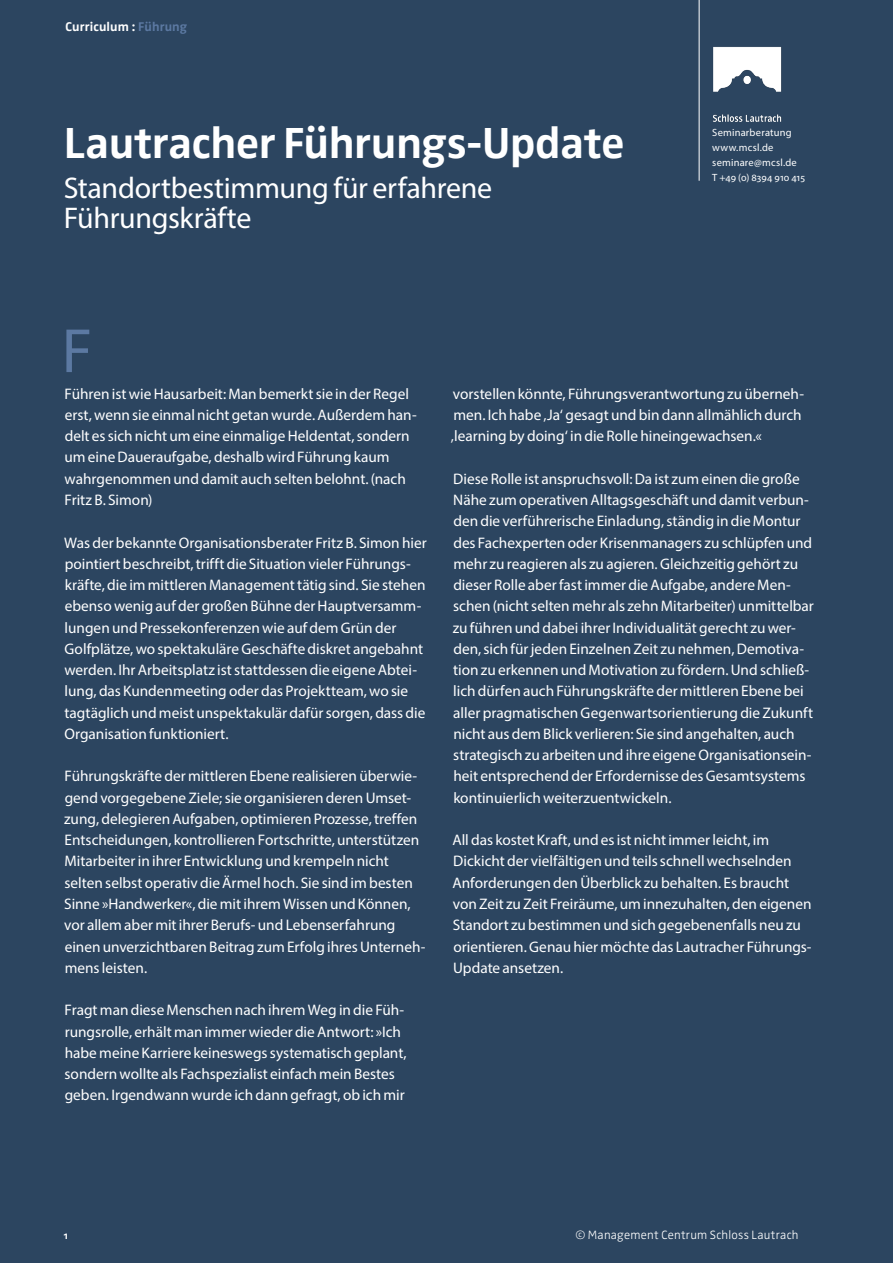
<style>
.page{position:relative;width:893px;height:1263px;background:#2c4560}
.page>*{position:absolute;margin:0;border:0;box-sizing:border-box;transform-origin:0 0}
.t1{font:63px "Myriad Pro";color:#5c79a2}
.A_Seminartitel_Headl{font:700 45px "Zwo Pro";letter-spacing:-.01em;color:#fff}
.A_Seminartitel_Subhe{font:30px/30px "Myriad Pro";letter-spacing:-.01em;color:#fff}
.A_Mengentext_10pt_ne{font:15.3px/21.3px "Myriad Pro";color:#fff}
.t2{font:700 13.05px "Zwo Pro";letter-spacing:.005em;color:#fff}
.A_Mengentext_8_2pt{font:300 12.45px "Zwo Pro";letter-spacing:.02em;color:#fff}
.A_Aufzählung_Ebene_1{font:10.5px "Myriad Pro";letter-spacing:.02em;color:#fff}
.t3{font:700 10.5px "Zwo Pro";color:#fff}
.s1{color:#5c79a2}
</style>
<div class="page">
<img style="left:713px;top:46px;width:69px;height:76px">
<hr style="left:699px;top:0;width:1px;height:181px;background:#fff">
<p class="t2" style="left:66px;top:17px;width:123px">Curriculum : <span class="s1">Führung</span></p>
<p class="A_Seminartitel_Headl" style="left:64px;top:108px;width:562px">Lautracher Führungs-Update</p>
<p class="A_Seminartitel_Subhe" style="left:64px;top:173px;width:430px">Standortbestimmung für erfahrene<br>Führungskräfte</p>
<p class="t1" style="left:62px;top:312px;width:32px">F</p>
<p class="A_Aufzählung_Ebene_1" style="left:712px;top:126px;width:81px">Seminarberatung</p>
<p class="A_Aufzählung_Ebene_1" style="left:712px;top:141px;width:63px">www.mcsl.de</p>
<p class="A_Aufzählung_Ebene_1" style="left:712px;top:156px;width:86px">seminare@mcsl.de</p>
<p class="A_Aufzählung_Ebene_1" style="left:712px;top:171px;width:94px">T +49 (0) 8394 910 415</p>
<p class="A_Mengentext_10pt_ne" style="left:64px;top:383px;width:354px">Führen ist wie Hausarbeit: Man bemerkt sie in der Regel erst, wenn sie einmal nicht getan wurde. Außerdem han&shy;delt es sich nicht um eine einmalige Heldentat, sondern um eine Daueraufgabe, deshalb wird Führung kaum wahrgenommen und damit auch selten belohnt. (nach Fritz B. Simon)</p>
<p class="A_Mengentext_10pt_ne" style="left:64px;top:531px;width:364px">Was der bekannte Organisationsberater Fritz B. Simon hier pointiert beschreibt, trifft die Situation vieler Führungs&shy;kräfte, die im mittleren Management tätig sind. Sie stehen ebenso wenig auf der großen Bühne der Hauptversamm&shy;lungen und Pressekonferenzen wie auf dem Grün der Golfplätze, wo spektakuläre Geschäfte diskret angebahnt werden. Ihr Arbeitsplatz ist stattdessen die eigene Abtei&shy;lung, das Kundenmeeting oder das Projektteam, wo sie tagtäglich und meist unspektakulär dafür sorgen, dass die Organisation funktioniert.</p>
<p class="A_Mengentext_10pt_ne" style="left:64px;top:765px;width:363px">Führungskräfte der mittleren Ebene realisieren überwie&shy;gend vorgegebene Ziele; sie organisieren deren Umset&shy;zung, delegieren Aufgaben, optimieren Prozesse, treffen Entscheidungen, kontrollieren Fortschritte, unterstützen Mitarbeiter in ihrer Entwicklung und krempeln nicht selten selbst operativ die Ärmel hoch. Sie sind im besten Sinne »Handwerker«, die mit ihrem Wissen und Können, vor allem aber mit ihrer Berufs- und Lebenserfahrung einen unverzichtbaren Beitrag zum Erfolg ihres Unterneh&shy;mens leisten.</p>
<p class="A_Mengentext_10pt_ne" style="left:64px;top:999px;width:344px">Fragt man diese Menschen nach ihrem Weg in die Füh&shy;rungsrolle, erhält man immer wieder die Antwort: »Ich habe meine Karriere keineswegs systematisch geplant, sondern wollte als Fachspezialist einfach mein Bestes geben. Irgendwann wurde ich dann gefragt, ob ich mir</p>
<p class="A_Mengentext_10pt_ne" style="left:451px;top:383px;width:355px">vorstellen könnte, Führungsverantwortung zu überneh&shy;men. Ich habe ‚Ja‘ gesagt und bin dann allmählich durch ‚learning by doing‘ in die Rolle hineingewachsen.«</p>
<p class="A_Mengentext_10pt_ne" style="left:453px;top:468px;width:363px">Diese Rolle ist anspruchsvoll: Da ist zum einen die große Nähe zum operativen Alltagsgeschäft und damit verbun&shy;den die verführerische Einladung, ständig in die Montur des Fachexperten oder Krisenmanagers zu schlüpfen und mehr zu reagieren als zu agieren. Gleichzeitig gehört zu dieser Rolle aber fast immer die Aufgabe, andere Men&shy;schen (nicht selten mehr als zehn Mitarbeiter) unmittelbar zu führen und dabei ihrer Individualität gerecht zu wer&shy;den, sich für jeden Einzelnen Zeit zu nehmen, Demotiva&shy;tion zu erkennen und Motivation zu fördern. Und schließ&shy;lich dürfen auch Führungskräfte der mittleren Ebene bei aller pragmatischen Gegenwartsorientierung die Zukunft nicht aus dem Blick verlieren: Sie sind angehalten, auch strategisch zu arbeiten und ihre eigene Organisationsein&shy;heit entsprechend der Erfordernisse des Gesamtsystems kontinuierlich weiterzuentwickeln.</p>
<p class="A_Mengentext_10pt_ne" style="left:452px;top:829px;width:361px">All das kostet Kraft, und es ist nicht immer leicht, im Dickicht der vielfältigen und teils schnell wechselnden Anforderungen den Überblick zu behalten. Es braucht von Zeit zu Zeit Freiräume, um innezuhalten, den eigenen Standort zu bestimmen und sich gegebenenfalls neu zu orientieren. Genau hier möchte das Lautracher Führungs-Update ansetzen.</p>
<p class="t3" style="left:64px;top:1228px;width:6px">1</p>
<p class="A_Mengentext_8_2pt" style="left:575px;top:1225px;width:225px">© Management Centrum Schloss Lautrach</p>
</div>
